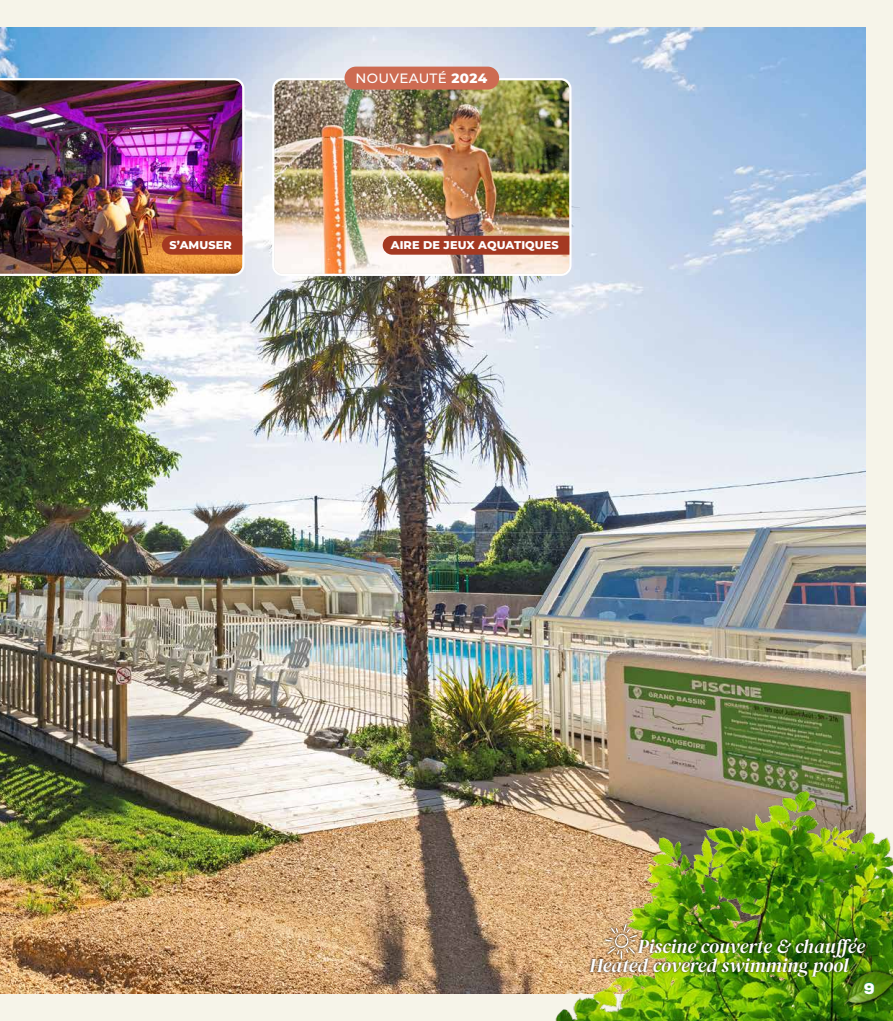
<style>
.page{position:relative;width:893px;height:1021px;background:#fff}
.page>*{position:absolute;margin:0;border:0;box-sizing:border-box;transform-origin:0 0}
.t1{font:italic 19.5px/19.5px "DM Serif Display";color:#fff}
.t2{font:900 15px "Nexa Rust Sans";color:#fff}
.t3{font:500 13.5px "Montserrat";letter-spacing:.025em;color:#fff}
.t4{font:800 11.25px "Montserrat";letter-spacing:.01em;color:#fff}
.s1{font-weight:800}
</style>
<div class="page">
<div style="left:0;top:0;width:893px;height:1020px;background:#f6f4e9"></div>
<img style="left:0;top:28px;width:865px;height:965px">
<img style="left:552px;top:787px;width:341px;height:233px">
<svg style="left:840px;top:967px;width:53px;height:42px"></svg>
<img style="left:843px;top:970px;width:50px;height:35px">
<svg style="left:863px;top:981px;width:12px;height:13px"></svg>
<img style="left:0;top:78px;width:244px;height:198px">
<img style="left:274px;top:80px;width:295px;height:194px">
<div style="left:272px;top:78px;width:299px;height:198px;border:2px solid #fff;border-radius:10px"></div>
<div style="left:587px;top:935px;width:280px;height:43px;background:#000;opacity:.85"></div>
<div style="left:602px;top:921px;width:38px;height:40px;background:#000;opacity:.85"></div>
<svg style="left:605px;top:923px;width:32px;height:36px"></svg>
<svg style="left:162px;top:236px;width:80px;height:19px"></svg>
<div style="left:383px;top:236px;width:186px;height:19px;background:#a43922"></div>
<div style="left:345px;top:67px;width:154px;height:23px;background:#cd6b52;border-radius:11px"></div>
<p class="t3" style="left:356px;top:71px;width:133px">NOUVEAUTÉ <span class="s1">2024</span></p>
<p class="t4" style="left:170px;top:239px;width:64px">S’AMUSER</p>
<p class="t4" style="left:391px;top:239px;width:170px">AIRE DE JEUX AQUATIQUES</p>
<p class="t1" style="left:589px;top:936px;width:277px;text-indent:48px">Piscine couverte &amp; chauffée<br>Heated covered swimming pool</p>
<p class="t2" style="left:864px;top:981px;width:12px">9</p>
</div>
